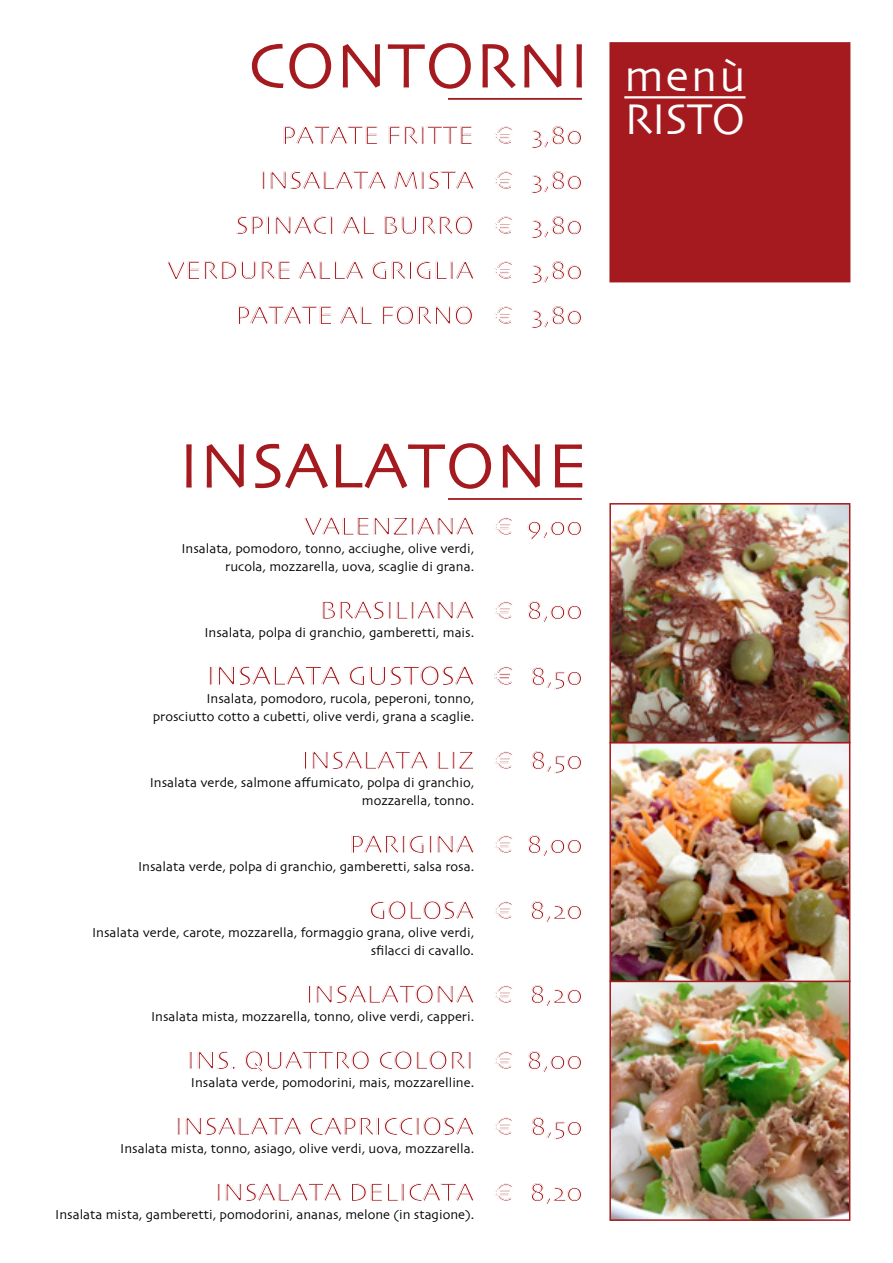
<style>
.page{position:relative;width:893px;height:1263px;background:#fff}
.page>*{position:absolute;margin:0;border:0;box-sizing:border-box;transform-origin:0 0}
.t1{font:66px "Skia";color:#a41a1e}
.t2{font:45px/43.5px "Skia";letter-spacing:-.02em;color:#fff}
.t3{font:28.5px "Skia";color:#a41a1e}
.t4{font:27px "Skia";color:#a41a1e}
.t5{font:13.5px/18px "Skia";color:#000;text-align:right}
.s1{font-size:28.5px}
</style>
<div class="page">
<div style="left:609px;top:42px;width:241px;height:240px;background:#a41a1e;border:2px solid #a41a1e"></div>
<img style="left:612px;top:506px;width:235px;height:712px">
<div style="left:609px;top:980px;width:241px;height:241px;border:2px solid #a41a1e"></div>
<div style="left:609px;top:742px;width:241px;height:240px;border:2px solid #a41a1e"></div>
<div style="left:609px;top:503px;width:241px;height:240px;border:2px solid #a41a1e"></div>
<hr style="left:624px;top:96px;width:121px;height:2px;background:#fff">
<hr style="left:448px;top:498px;width:134px;height:2px;background:#a41a1e">
<hr style="left:448px;top:98px;width:134px;height:2px;background:#a41a1e">
<h1 class="t1" style="left:247px;top:26px;width:344px">CONTORNI</h1>
<h3 class="t4" style="left:281px;top:119px;width:33px">Patate</h3>
<h3 class="t4" style="left:386px;top:119px;width:14px">fritte</h3>
<h3 class="t4" style="left:494px;top:119px;width:91px">€ 3,80</h3>
<h3 class="t4" style="left:260px;top:164px;width:26px">Insalata</h3>
<h3 class="t4" style="left:393px;top:164px;width:15px">mista</h3>
<h3 class="t4" style="left:494px;top:164px;width:91px">€ 3,80</h3>
<h3 class="t4" style="left:235px;top:209px;width:29px">Spinaci</h3>
<h3 class="t4" style="left:343px;top:209px;width:56px">al burro</h3>
<h3 class="t4" style="left:494px;top:209px;width:91px">€ 3,80</h3>
<h3 class="t4" style="left:167px;top:254px;width:36px">Verdure</h3>
<h3 class="t4" style="left:299px;top:254px;width:18px">alla</h3>
<h3 class="t4" style="left:371px;top:254px;width:14px">griglia</h3>
<h3 class="t4" style="left:494px;top:254px;width:91px">€ 3,80</h3>
<h3 class="t4" style="left:235px;top:299px;width:33px">Patate</h3>
<h3 class="t4" style="left:340px;top:299px;width:56px">al forno</h3>
<h3 class="t4" style="left:494px;top:299px;width:91px">€ 3,80</h3>
<h1 class="t1" style="left:179px;top:426px;width:410px">INSALATONE</h1>
<h3 class="t4" style="left:304px;top:510px;width:35px">Valenziana</h3>
<h3 class="t4" style="left:494px;top:510px;width:91px">€ 9,00</h3>
<p class="t5" style="left:181px;top:540px;width:294px">Insalata, pomodoro, tonno, acciughe, olive verdi, rucola, mozzarella, uova, scaglie di grana.</p>
<h3 class="t4" style="left:320px;top:594px;width:34px">Brasiliana</h3>
<h3 class="t4" style="left:494px;top:594px;width:91px">€ 8,00</h3>
<p class="t5" style="left:204px;top:624px;width:271px">Insalata, polpa di granchio, gamberetti, mais.</p>
<h3 class="t3" style="left:206px;top:659px;width:28px">Insalata</h3>
<h3 class="t3" style="left:348px;top:659px;width:36px">Gustosa</h3>
<h3 class="t4" style="left:493px;top:660px;width:91px"><span class="s1">€</span> 8,50</h3>
<p class="t5" style="left:153px;top:690px;width:323px">Insalata, pomodoro, rucola, peperoni, tonno, prosciutto cotto a cubetti, olive verdi, grana a scaglie.</p>
<h3 class="t4" style="left:301px;top:744px;width:26px">Insalata</h3>
<h3 class="t4" style="left:435px;top:744px;width:23px">Liz</h3>
<h3 class="t4" style="left:494px;top:744px;width:91px">€ 8,50</h3>
<p class="t5" style="left:150px;top:774px;width:326px">Insalata verde, salmone affumicato, polpa di granchio, mozzarella, tonno.</p>
<h3 class="t4" style="left:349px;top:828px;width:30px">Parigina</h3>
<h3 class="t4" style="left:494px;top:828px;width:91px">€ 8,00</h3>
<p class="t5" style="left:138px;top:858px;width:338px">Insalata verde, polpa di granchio, gamberetti, salsa rosa.</p>
<h3 class="t4" style="left:369px;top:894px;width:34px">Golosa</h3>
<h3 class="t4" style="left:494px;top:894px;width:91px">€ 8,20</h3>
<p class="t5" style="left:92px;top:924px;width:384px">Insalata verde, carote, mozzarella, formaggio grana, olive verdi, sfilacci di cavallo.</p>
<h3 class="t4" style="left:305px;top:978px;width:26px">Insalatona</h3>
<h3 class="t4" style="left:494px;top:978px;width:91px">€ 8,20</h3>
<p class="t5" style="left:151px;top:1008px;width:325px">Insalata mista, mozzarella, tonno, olive verdi, capperi.</p>
<h3 class="t4" style="left:187px;top:1044px;width:96px">Ins. Quattro</h3>
<h3 class="t4" style="left:378px;top:1044px;width:30px">Colori</h3>
<h3 class="t4" style="left:494px;top:1044px;width:91px">€ 8,00</h3>
<p class="t5" style="left:191px;top:1074px;width:285px">Insalata verde, pomodorini, mais, mozzarelline.</p>
<h3 class="t4" style="left:175px;top:1110px;width:26px">Insalata</h3>
<h3 class="t4" style="left:308px;top:1110px;width:31px">Capricciosa</h3>
<h3 class="t4" style="left:494px;top:1110px;width:91px">€ 8,50</h3>
<p class="t5" style="left:120px;top:1140px;width:355px">Insalata mista, tonno, asiago, olive verdi, uova, mozzarella.</p>
<h3 class="t4" style="left:215px;top:1176px;width:26px">Insalata</h3>
<h3 class="t4" style="left:348px;top:1176px;width:34px">Delicata</h3>
<h3 class="t4" style="left:494px;top:1176px;width:91px">€ 8,20</h3>
<p class="t5" style="left:55px;top:1206px;width:420px">Insalata mista, gamberetti, pomodorini, ananas, melone (in stagione).</p>
<h2 class="t2" style="left:624px;top:57px;width:123px">menù<br>RISTO</h2>
</div>
